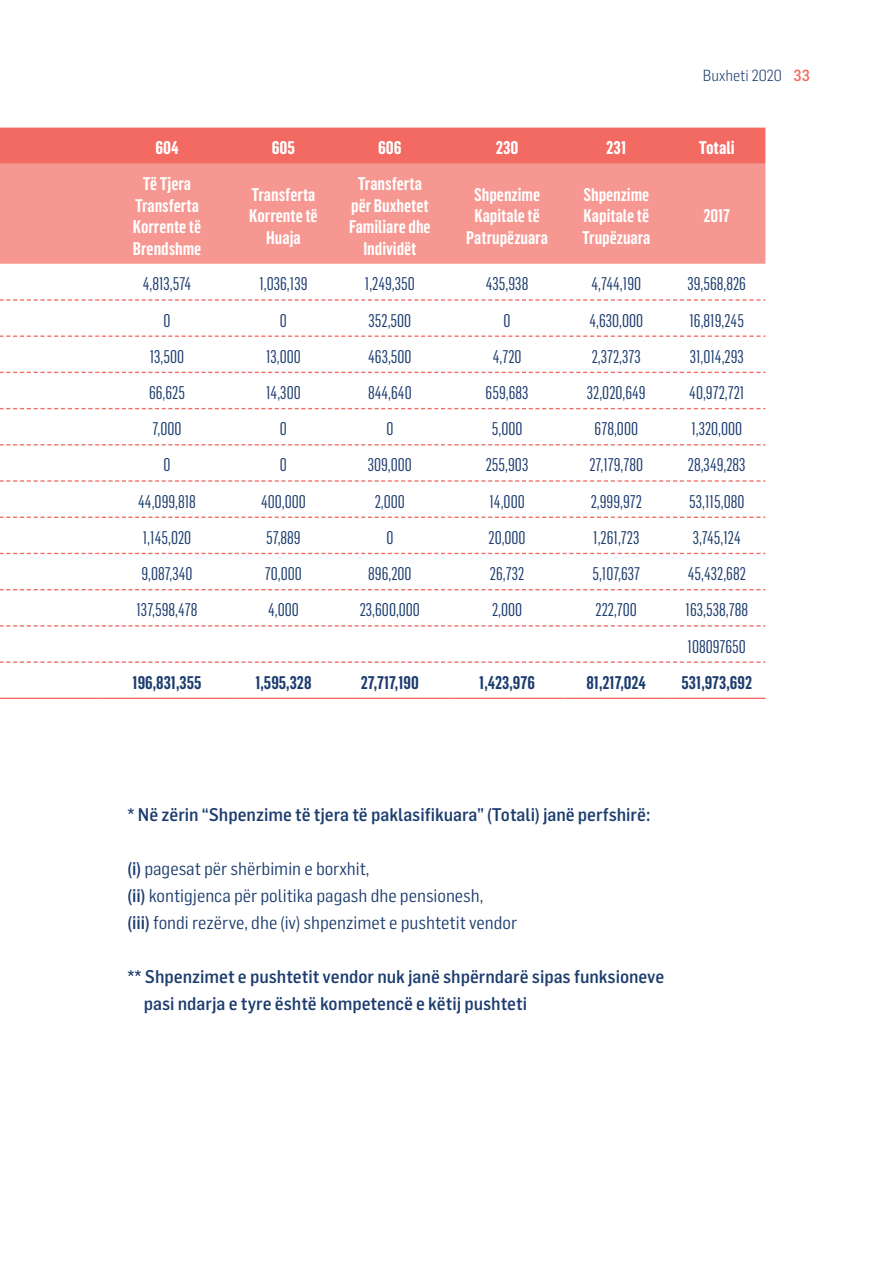
<style>
.page{position:relative;width:893px;height:1276px;background:#fff}
.page>*{position:absolute;margin:0;border:0;box-sizing:border-box;transform-origin:0 0}
.t1{font:18px/36.2px "Flama Condensed";color:#1c3c6e}
.t2{font:500 18px/27px "Flama Semicondensed";color:#1c3c6e}
.t3{font:600 18px/21.6px "Flama Condensed";color:#fff;text-align:center}
.t4{font:18px/27px "Flama Semicondensed";color:#1c3c6e}
.t5{font:600 18px "Flama Condensed";color:#1c3c6e}
.t6{font:700 18px "Flama Condensed";color:#fff}
.t7{font:300 15.75px "Flama Semicondensed";color:#1c3c6e}
.s1{font-weight:500;color:#f26a62}
.s2{font-weight:500}
</style>
<div class="page">
<div style="left:0;top:128px;width:765px;height:36px;background:#f26a62"></div>
<div style="left:0;top:164px;width:765px;height:100px;background:#f69791"></div>
<svg style="left:0;top:299px;width:765px;height:2px"></svg>
<svg style="left:0;top:335px;width:765px;height:2px"></svg>
<svg style="left:0;top:372px;width:765px;height:1px"></svg>
<svg style="left:0;top:408px;width:765px;height:1px"></svg>
<svg style="left:0;top:444px;width:765px;height:1px"></svg>
<svg style="left:0;top:480px;width:765px;height:2px"></svg>
<svg style="left:0;top:516px;width:765px;height:2px"></svg>
<svg style="left:0;top:553px;width:765px;height:1px"></svg>
<svg style="left:0;top:589px;width:765px;height:1px"></svg>
<svg style="left:0;top:625px;width:765px;height:1px"></svg>
<svg style="left:0;top:661px;width:765px;height:2px"></svg>
<hr style="left:0;top:697px;width:97px;height:2px;background:#f26a62">
<hr style="left:97px;top:697px;width:140px;height:2px;background:#f26a62">
<hr style="left:237px;top:697px;width:93px;height:2px;background:#f26a62">
<hr style="left:330px;top:697px;width:120px;height:2px;background:#f26a62">
<hr style="left:450px;top:697px;width:114px;height:2px;background:#f26a62">
<hr style="left:564px;top:697px;width:104px;height:2px;background:#f26a62">
<hr style="left:668px;top:697px;width:97px;height:2px;background:#f26a62">
<p class="t7" style="left:703px;top:65px;width:109px">Buxheti 2020 <span class="s1">33</span></p>
<p class="t6" style="left:155px;top:136px;width:25px">604</p>
<p class="t6" style="left:272px;top:136px;width:25px">605</p>
<p class="t6" style="left:378px;top:136px;width:25px">606</p>
<p class="t6" style="left:496px;top:136px;width:24px">230</p>
<p class="t6" style="left:606px;top:136px;width:22px">231</p>
<p class="t6" style="left:699px;top:136px;width:37px">Totali</p>
<p class="t3" style="left:133px;top:172px;width:70px">Të Tjera<br>Transferta<br>Korrente të<br>Brendshme</p>
<p class="t3" style="left:249px;top:183px;width:70px">Transferta<br>Korrente të<br>Huaja</p>
<p class="t3" style="left:349px;top:172px;width:83px">Transferta për Buxhetet<br>Familiare dhe<br>Individët</p>
<p class="t3" style="left:466px;top:183px;width:83px">Shpenzime<br>Kapitale të<br>Patrupëzuara</p>
<p class="t3" style="left:582px;top:183px;width:70px;text-align:justify">Shpenzime Kapitale të Trupëzuara</p>
<p class="t3" style="left:703px;top:205px;width:28px">2017</p>
<p class="t1" style="left:143px;top:265px;width:50px">4,813,574</p>
<p class="t1" style="left:259px;top:265px;width:50px">1,036,139</p>
<p class="t1" style="left:365px;top:265px;width:52px">1,249,350</p>
<p class="t1" style="left:486px;top:265px;width:44px">435,938</p>
<p class="t1" style="left:591px;top:265px;width:51px">4,744,190</p>
<p class="t1" style="left:687px;top:265px;width:60px">39,568,826</p>
<p class="t1" style="left:164px;top:301px;width:9px">0</p>
<p class="t1" style="left:280px;top:301px;width:9px">0</p>
<p class="t1" style="left:368px;top:301px;width:44px">352,500</p>
<p class="t1" style="left:504px;top:301px;width:9px">0</p>
<p class="t1" style="left:589px;top:301px;width:55px">4,630,000</p>
<p class="t1" style="left:689px;top:301px;width:56px">16,819,245</p>
<p class="t1" style="left:150px;top:338px;width:36px">13,500</p>
<p class="t1" style="left:266px;top:338px;width:36px">13,000</p>
<p class="t1" style="left:368px;top:338px;width:45px">463,500</p>
<p class="t1" style="left:493px;top:338px;width:30px">4,720</p>
<p class="t1" style="left:592px;top:338px;width:51px">2,372,373</p>
<p class="t1" style="left:690px;top:338px;width:56px">31,014,293</p>
<p class="t1" style="left:149px;top:374px;width:38px">66,625</p>
<p class="t1" style="left:266px;top:374px;width:36px">14,300</p>
<p class="t1" style="left:368px;top:374px;width:45px">844,640</p>
<p class="t1" style="left:486px;top:374px;width:44px">659,683</p>
<p class="t1" style="left:587px;top:374px;width:60px">32,020,649</p>
<p class="t1" style="left:689px;top:374px;width:57px">40,972,721</p>
<p class="t1" style="left:153px;top:410px;width:30px">7,000</p>
<p class="t1" style="left:280px;top:410px;width:9px">0</p>
<p class="t1" style="left:386px;top:410px;width:9px">0</p>
<p class="t1" style="left:492px;top:410px;width:32px">5,000</p>
<p class="t1" style="left:595px;top:410px;width:45px">678,000</p>
<p class="t1" style="left:691px;top:410px;width:52px">1,320,000</p>
<p class="t1" style="left:164px;top:446px;width:9px">0</p>
<p class="t1" style="left:280px;top:446px;width:9px">0</p>
<p class="t1" style="left:368px;top:446px;width:46px">309,000</p>
<p class="t1" style="left:486px;top:446px;width:44px">255,903</p>
<p class="t1" style="left:589px;top:446px;width:55px">27,179,780</p>
<p class="t1" style="left:688px;top:446px;width:59px">28,349,283</p>
<p class="t1" style="left:138px;top:482px;width:59px">44,099,818</p>
<p class="t1" style="left:261px;top:482px;width:46px">400,000</p>
<p class="t1" style="left:375px;top:482px;width:32px">2,000</p>
<p class="t1" style="left:489px;top:482px;width:37px">14,000</p>
<p class="t1" style="left:591px;top:482px;width:53px">2,999,972</p>
<p class="t1" style="left:689px;top:482px;width:57px">53,115,080</p>
<p class="t1" style="left:143px;top:519px;width:50px">1,145,020</p>
<p class="t1" style="left:266px;top:519px;width:36px">57,889</p>
<p class="t1" style="left:386px;top:519px;width:9px">0</p>
<p class="t1" style="left:488px;top:519px;width:39px">20,000</p>
<p class="t1" style="left:593px;top:519px;width:48px">1,261,723</p>
<p class="t1" style="left:693px;top:519px;width:50px">3,745,124</p>
<p class="t1" style="left:141px;top:555px;width:53px">9,087,340</p>
<p class="t1" style="left:265px;top:555px;width:38px">70,000</p>
<p class="t1" style="left:368px;top:555px;width:45px">896,200</p>
<p class="t1" style="left:490px;top:555px;width:36px">26,732</p>
<p class="t1" style="left:592px;top:555px;width:49px">5,107,637</p>
<p class="t1" style="left:688px;top:555px;width:60px">45,432,682</p>
<p class="t1" style="left:137px;top:591px;width:63px">137,598,478</p>
<p class="t1" style="left:268px;top:591px;width:32px">4,000</p>
<p class="t1" style="left:360px;top:591px;width:62px">23,600,000</p>
<p class="t1" style="left:492px;top:591px;width:32px">2,000</p>
<p class="t1" style="left:596px;top:591px;width:43px">222,700</p>
<p class="t1" style="left:686px;top:591px;width:64px">163,538,788<br>108097650</p>
<p class="t5" style="left:133px;top:671px;width:71px">196,831,355</p>
<p class="t5" style="left:255px;top:671px;width:58px">1,595,328</p>
<p class="t5" style="left:361px;top:671px;width:59px">27,717,190</p>
<p class="t5" style="left:479px;top:671px;width:57px">1,423,976</p>
<p class="t5" style="left:586px;top:671px;width:61px">81,217,024</p>
<p class="t5" style="left:681px;top:671px;width:72px">531,973,692</p>
<p class="t2" style="left:128px;top:800px;width:524px">* Në zërin “Shpenzime të tjera të paklasifikuara” (Totali) janë perfshirë:</p>
<p class="t4" style="left:128px;top:854px;width:391px"><span class="s2">(i)</span> pagesat për shërbimin e borxhit,<br><span class="s2">(ii)</span> kontigjenca për politika pagash dhe pensionesh,<br><span class="s2">(iii)</span> fondi rezërve, dhe (iv) shpenzimet e pushtetit vendor</p>
<p class="t2" style="left:144px;top:962px;width:522px;text-indent:-16px">** Shpenzimet e pushtetit vendor nuk janë shpërndarë sipas funksioneve pasi ndarja e tyre është kompetencë e këtij pushteti</p>
</div>
